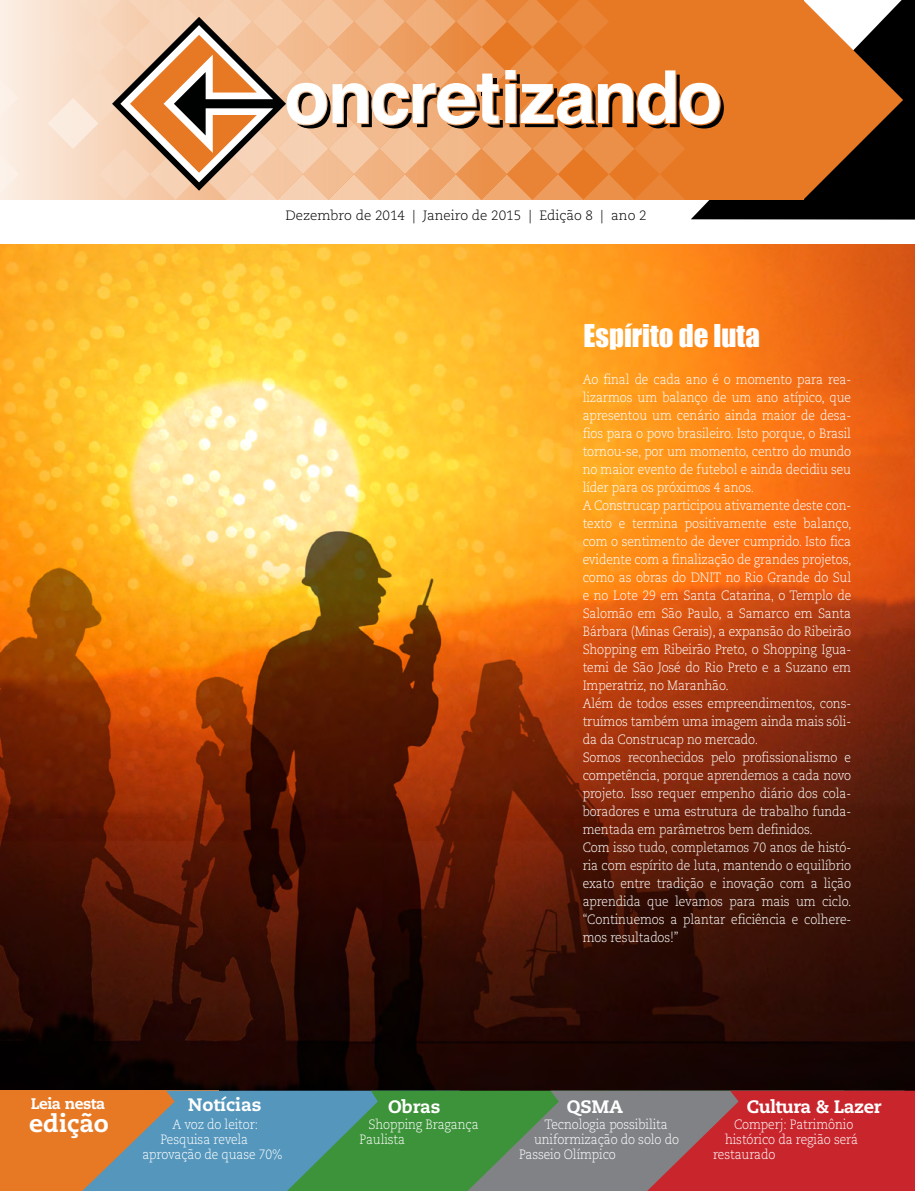
<style>
.page{position:relative;width:915px;height:1191px;background:#fff}
.page>*{position:absolute;margin:0;border:0;box-sizing:border-box;transform-origin:0 0}
.t1{font:28.8px "Impact";color:#fff}
.t2{font:800 24.45px "Caecilia LT Std";color:#fff}
.t3{font:800 18px "Caecilia LT Std";color:#fff}
.t4{font:800 18px "Caecilia LT Std";letter-spacing:-.02em;color:#fff}
.t5{font:800 15.3px "Caecilia LT Std";letter-spacing:-.03em;color:#fff}
.t6{font:300 13.5px/18px "Caecilia LT Std";letter-spacing:-.01em;color:#fff;scale:.9 1}
.t7{font:300 13.5px "Caecilia LT Std";color:#000}
</style>
<div class="page">
<img style="left:0;top:244px;width:914px;height:846px">
<div style="left:0;top:1090px;width:218px;height:101px;background:#e77925"></div>
<svg style="left:82px;top:1090px;width:205px;height:101px"></svg>
<svg style="left:287px;top:1090px;width:180px;height:101px;background:#42925e"></svg>
<svg style="left:467px;top:1090px;width:180px;height:101px;background:#6b866e"></svg>
<svg style="left:647px;top:1090px;width:267px;height:101px;background:#b9363c"></svg>
<div style="left:691px;top:0;width:223px;height:219px;background:#000"></div>
<svg style="left:0;top:0;width:902px;height:200px;background:#dc9f70"></svg>
<p class="t7" style="left:285px;top:207px;width:362px">Dezembro de 2014 | Janeiro de 2015 | Edição 8 | ano 2</p>
<h1 class="t1" style="left:583px;top:313px;width:178px">Espírito de luta</h1>
<p class="t5" style="left:31px;top:1094px;width:76px">Leia nesta</p>
<h3 class="t3" style="left:188px;top:1094px;width:75px">Notícias</h3>
<h2 class="t2" style="left:29px;top:1107px;width:81px">edição</h2>
<p class="t6" style="left:172px;top:1116px;width:97px">A voz do leitor:</p>
<p class="t6" style="left:160px;top:1131px;width:99px">Pesquisa revela</p>
<p class="t6" style="left:142px;top:1146px;width:157px">aprovação de quase 70%</p>
<p class="t6" style="left:582px;top:371px;width:300px">Ao final de cada ano é o momento para rea&shy;lizarmos um balanço de um ano atípico, que apresentou um cenário ainda maior de desa&shy;fios para o povo brasileiro. Isto porque, o Brasil tornou-se, por um momento, centro do mundo no maior evento de futebol e ainda decidiu seu líder para os próximos 4 anos.<br>A Construcap participou ativamente deste con&shy;texto e termina positivamente este balanço, com o sentimento de dever cumprido. Isto fica evidente com a finalização de grandes projetos, como as obras do DNIT no Rio Grande do Sul e no Lote 29 em Santa Catarina, o Templo de Salomão em São Paulo, a Samarco em Santa Bárbara (Minas Gerais), a expansão do Ribeirão Shopping em Ribeirão Preto, o Shopping Igua&shy;temi de São José do Rio Preto e a Suzano em Imperatriz, no Maranhão.<br>Além de todos esses empreendimentos, cons&shy;truímos também uma imagem ainda mais sóli&shy;da da Construcap no mercado.<br>Somos reconhecidos pelo profissionalismo e competência, porque aprendemos a cada novo projeto. Isso requer empenho diário dos cola&shy;boradores e uma estrutura de trabalho funda&shy;mentada em parâmetros bem definidos.<br>Com isso tudo, completamos 70 anos de histó&shy;ria com espírito de luta, mantendo o equilíbrio exato entre tradição e inovação com a lição aprendida que levamos para mais um ciclo. “Continuemos a plantar eficiência e colhere&shy;mos resultados!”</p>
<h3 class="t3" style="left:388px;top:1095px;width:54px">Obras</h3>
<h3 class="t3" style="left:566px;top:1095px;width:58px">QSMA</h3>
<h3 class="t4" style="left:746px;top:1095px;width:136px">Cultura &amp; Lazer</h3>
<p class="t6" style="left:359px;top:1117px;width:134px;line-height:15px;text-indent:9px">Shopping Bragança<br>Paulista</p>
<p class="t6" style="left:544px;top:1116px;width:138px">Tecnologia possibilita</p>
<p class="t6" style="left:534px;top:1131px;width:162px">uniformização do solo do</p>
<p class="t6" style="left:519px;top:1146px;width:109px">Passeio Olímpico</p>
<p class="t6" style="left:733px;top:1116px;width:134px">Comperj: Patrimônio</p>
<p class="t6" style="left:724px;top:1131px;width:149px">histórico da região será</p>
<p class="t6" style="left:712px;top:1146px;width:71px">restaurado</p>
</div>
